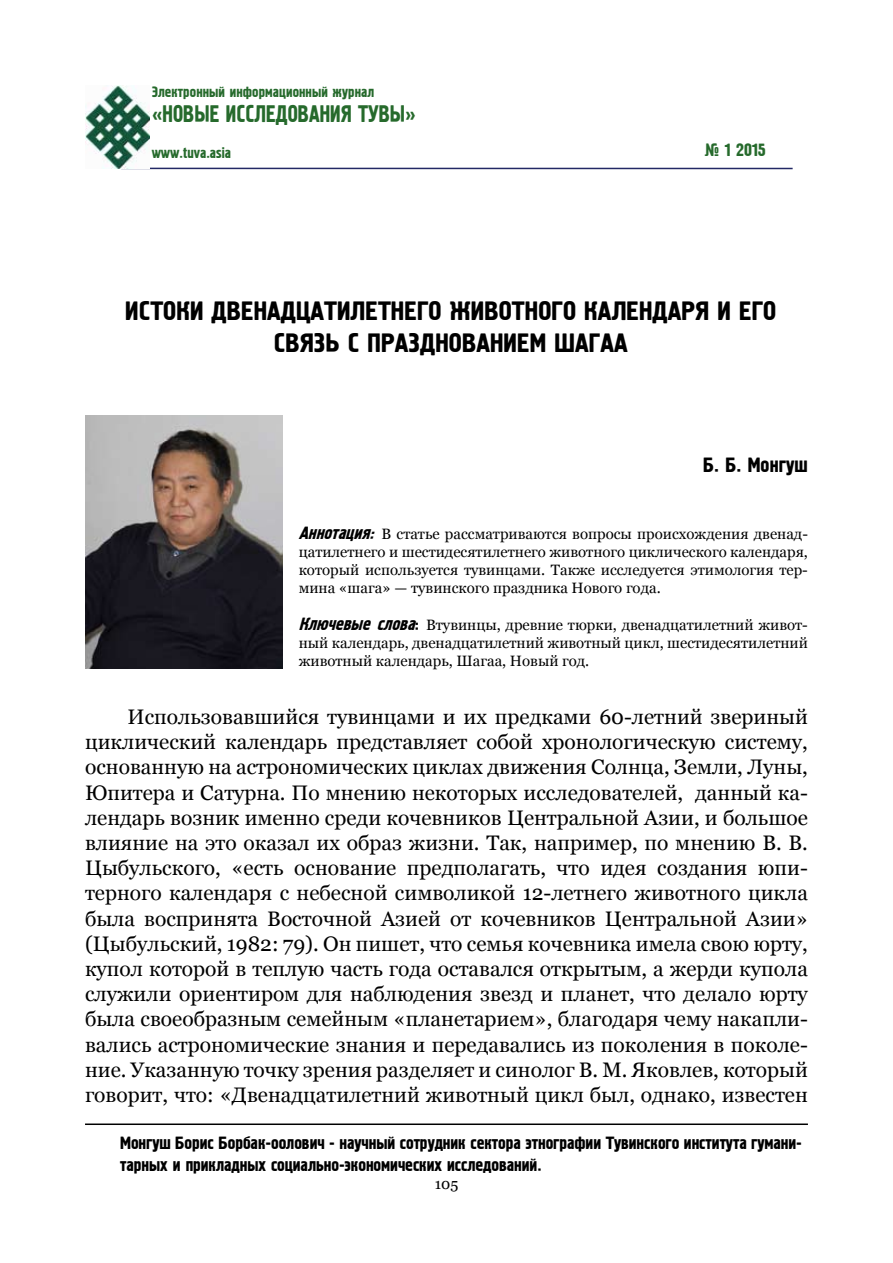
<style>
.page{position:relative;width:893px;height:1263px;background:#fff}
.page>*{position:absolute;margin:0;border:0;box-sizing:border-box;transform-origin:0 0}
.t1{font:27px/32.4px "Pollock 1 CTT";color:#000;text-align:center}
.t2{font:24.3px "Pollock 1 CTT";color:#266a2c;scale:.86 1}
.t3{font:21px/25.2px "Georgia";color:#000;text-align:justify}
.t4{font:21px "Pollock 1 CTT";color:#000}
.t5{font:18px/21.6px "Pollock 1 CTT";letter-spacing:-.01em;color:#000}
.t6{font:18px "Pollock 1 CTT";color:#266a2c}
.t7{font:15px/18px "Georgia";color:#000;text-align:justify}
.t8{font:15px "Pollock 1 CTT";color:#266a2c}
.s1{font-size:21px}
.s2{font-family:"Pollock 1 CTT";font-style:italic;font-size:18px}
.s3{font-family:"Pollock 1 CTT";font-size:18px}
</style>
<div class="page">
<svg style="left:149px;top:167px;width:270px;height:3px"></svg>
<hr style="left:121px;top:168px;width:672px;height:1px;background:#232965">
<img style="left:85px;top:85px;width:65px;height:84px">
<hr style="left:85px;top:1123px;width:723px;height:2px;background:#000">
<img style="left:85px;top:416px;width:197px;height:252px">
<p class="t8" style="left:152px;top:83px;width:224px">Электронный информационный журнал</p>
<p class="t2" style="left:152px;top:100px;width:309px"><span class="s1">«</span>Новые исследования Тувы<span class="s1">»</span></p>
<p class="t8" style="left:152px;top:144px;width:81px">www.tuva.asia</p>
<p class="t6" style="left:704px;top:140px;width:63px">№ 1 2015</p>
<p class="t1" style="left:125px;top:295px;width:653px">Истоки двенадцатилетн его животного календаря и его связь с празднованием Шагаа</p>
<p class="t4" style="left:703px;top:453px;width:106px">Б. Б. Монгуш</p>
<p class="t7" style="left:299px;top:525px;width:511px"><span class="s2">Аннотация:</span> В статье рассматриваются вопросы происхождения двенад&shy;цатилетнего и шестидесятилетнего животного циклического календаря, который используется тувинцами. Также исследуется этимология тер&shy;мина «шага» — тувинского праздника Нового года.</p>
<p class="t7" style="left:299px;top:616px;width:511px"><span class="s2">Ключевые слова</span><span class="s3">:</span> Втувинцы, древние тюрки, двенадцатилетний живот&shy;ный календарь, двенадцатилетний животный цикл, шестидесятилетний животный календарь, Шагаа, Новый год.</p>
<p class="t3" style="left:85px;top:704px;width:724px;text-indent:43px">Использовавшийся тувинцами и их предками 60-летний звериный циклический календарь представляет собой хронологическую систему, основанную на астрономических циклах движения Солнца, Земли, Луны, Юпитера и Сатурна. По мнению некоторых исследователей, данный ка&shy;лендарь возник именно среди кочевников Центральной Азии, и большое влияние на это оказал их образ жизни. Так, например, по мнению В. В.<br>Цыбульского, «есть основание предполагать, что идея создания юпи&shy;терного календаря с небесной символикой 12-летнего животного цикла была воспринята Восточной Азией от кочевников Центральной Азии» (Цыбульский, 1982: 79). Он пишет, что семья кочевника имела свою юрту, купол которой в теплую часть года оставался открытым, а жерди купола служили ориентиром для наблюдения звезд и планет, что делало юрту была своеобразным семейным «планетарием», благодаря чему накапли&shy;вались астрономические знания и передавались из поколения в поколе&shy;ние. Указанную точку зрения разделяет и синолог В. М. Яковлев, который говорит, что: «Двенадцатилетний животный цикл был, однако, известен</p>
<p class="t5" style="left:120px;top:1132px;width:683px">Монгуш Борис Борбак-оолович - научный сотрудник сектора этнографии Тувинского института гумани&shy;тарных и прикладных социально-экономических исследований.</p>
<p class="t7" style="left:435px;top:1175px;width:25px">105</p>
</div>
